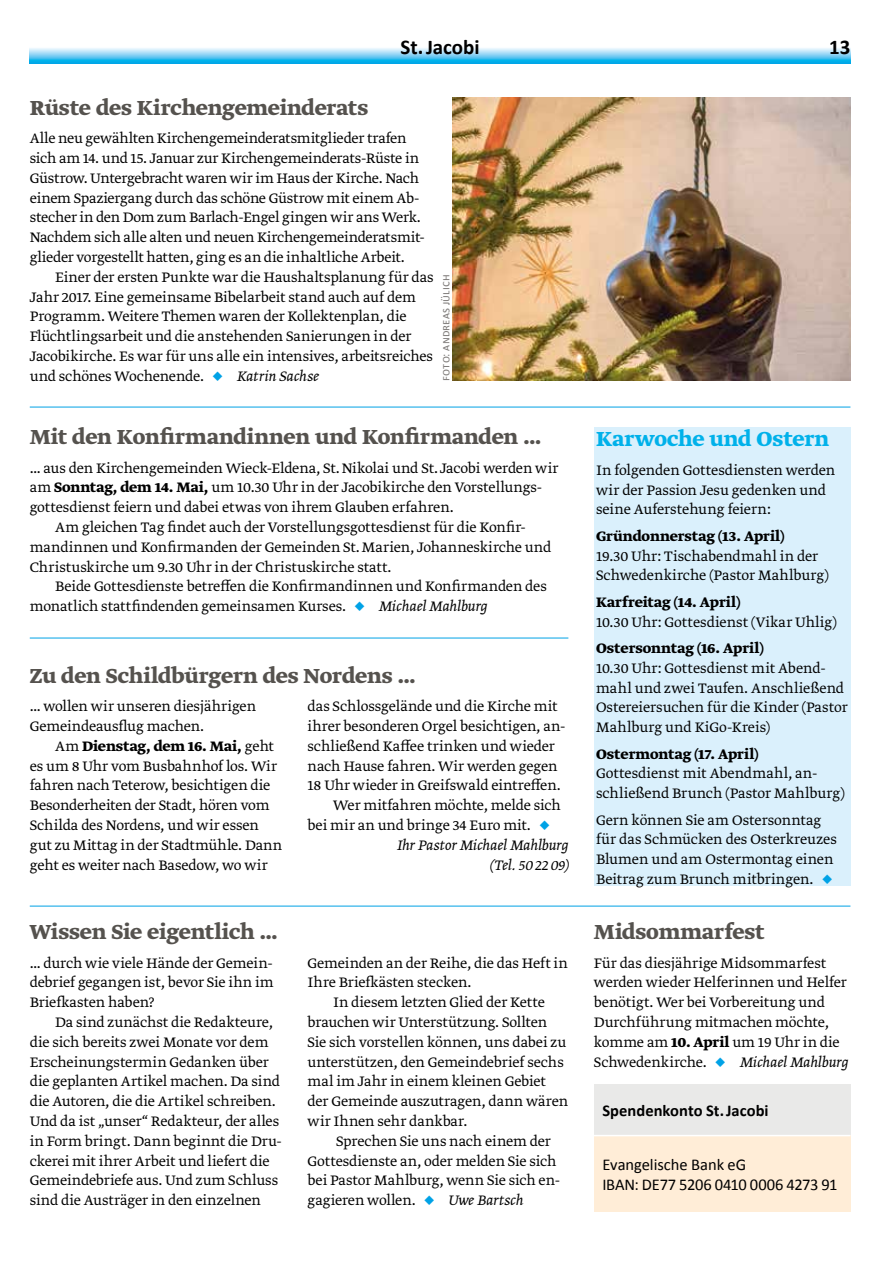
<style>
.page{position:relative;width:893px;height:1263px;background:#fff}
.page>*{position:absolute;margin:0;border:0;box-sizing:border-box;transform-origin:0 0}
.t1{font:700 24px "Greta Text Std";letter-spacing:-.005em;color:#55524e}
.t2{font:700 24px "Greta Text Std";color:#00b1ea}
.t3{font:700 21px "Calibri";letter-spacing:-.005em;color:#000}
.t4{font:16.5px/19.8px "Calibri";letter-spacing:-.005em;color:#000}
.t5{font:700 16.5px "Calibri";color:#000}
.t6{font:300 16.2px/19.8px "Greta Text Std";letter-spacing:-.005em;color:#000}
.t7{font:700 16.2px "Greta Text Std";color:#000}
.t8{font:italic 300 16.2px "Greta Text Std";letter-spacing:-.005em;color:#000}
.t9{font:12px "Calibri";letter-spacing:.01em;color:#7f7c7a}
.s1{color:#00a2e6}
.s2{font-style:italic}
.s3{font-weight:700}
</style>
<div class="page">
<svg style="left:30px;top:48px;width:820px;height:16px;background:#6dccf2"></svg>
<hr style="left:30px;top:407px;width:820px;height:1px;background:#00a2e6">
<div style="left:594px;top:1084px;width:256px;height:51px;background:#e9e9e8"></div>
<div style="left:594px;top:1135px;width:256px;height:77px;background:#ffedd7"></div>
<hr style="left:594px;top:1135px;width:256px;height:1px;background:#fff">
<div style="left:594px;top:427px;width:256px;height:459px;background:#daf0fc"></div>
<hr style="left:30px;top:638px;width:538px;height:1px;background:#00a2e6">
<img style="left:453px;top:98px;width:397px;height:283px">
<hr style="left:30px;top:906px;width:820px;height:1px;background:#00a2e6">
<p class="t3" style="left:401px;top:34px;width:81px">St.Jacobi</p>
<p class="t3" style="left:829px;top:34px;width:23px">13</p>
<h1 class="t1" style="left:30px;top:94px;width:340px">Rüste des Kirchengemeinderats</h1>
<p class="t6" style="left:30px;top:129px;width:396px">Alle neu gewählten Kirchengemeinderatsmitglieder trafen sich am 14. und 15. Januar zur Kirchengemeinderats-Rüste in Güstrow. Untergebracht waren wir im Haus der Kirche. Nach einem Spaziergang durch das schöne Güstrow mit einem Ab&shy;stecher in den Dom zum Barlach-Engel gingen wir ans Werk.<br>Nachdem sich alle alten und neuen Kirchengemeinderatsmit&shy;glieder vorgestellt hatten, ging es an die inhaltliche Arbeit.</p>
<p class="t6" style="left:30px;top:268px;width:405px;text-indent:26px">Einer der ersten Punkte war die Haushaltsplanung für das Jahr 2017. Eine gemeinsame Bibelarbeit stand auch auf dem Programm. Weitere Themen waren der Kollektenplan, die Flüchtlingsarbeit und die anstehenden Sanierungen in der Jacobikirche. Es war für uns alle ein intensives, arbeitsreiches und schönes Wochenende. <span class="s1">◆</span> <span class="s2">Katrin Sachse</span></p>
<p class="t9" style="left:438px;top:381px;width:108px;rotate:-90deg">foto: andreas jülich</p>
<h1 class="t1" style="left:30px;top:423px;width:514px">Mit den Konfirmandinnen und Konfirmanden …</h1>
<p class="t6" style="left:30px;top:459px;width:530px">… aus den Kirchengemeinden Wieck-Eldena, St.Nikolai und St. Jacobi werden wir</p>
<p class="t6" style="left:30px;top:478px;width:514px">am <span class="s3">Sonntag, dem 14. Mai,</span> um 10.30 Uhr in der Jacobikirche den Vorstellungs-</p>
<p class="t6" style="left:30px;top:498px;width:425px">gottesdienst feiern und dabei etwas von ihrem Glauben erfahren.</p>
<p class="t6" style="left:55px;top:518px;width:472px">Am gleichen Tag findet auch der Vorstellungsgottesdienst für die Konfir-</p>
<p class="t6" style="left:30px;top:538px;width:523px">mandinnen und Konfirmanden der Gemeinden St.Marien, Johanneskirche und</p>
<p class="t6" style="left:30px;top:558px;width:363px">Christuskirche um 9.30 Uhr in der Christuskirche statt.</p>
<p class="t6" style="left:55px;top:577px;width:493px">Beide Gottesdienste betreffen die Konfirmandinnen und Konfirmanden des</p>
<p class="t6" style="left:30px;top:597px;width:459px">monatlich stattfindenden gemeinsamen Kurses. <span class="s1">◆</span> <span class="s2">Michael Mahlburg</span></p>
<h1 class="t1" style="left:30px;top:662px;width:388px">Zu den Schildbürgern des Nordens …</h1>
<p class="t6" style="left:30px;top:697px;width:228px">… wollen wir unseren diesjährigen<br>Gemeindeausflug machen.</p>
<p class="t6" style="left:30px;top:737px;width:254px;text-indent:25px">Am <span class="s3">Dienstag, dem 16. Mai,</span> geht es um 8 Uhr vom Busbahnhof los. Wir fahren nach Teterow, besichtigen die Besonderheiten der Stadt, hören vom Schilda des Nordens, und wir essen gut zu Mittag in der Stadtmühle. Dann geht es weiter nach Basedow, wo wir</p>
<p class="t6" style="left:308px;top:697px;width:251px">das Schlossgelände und die Kirche mit</p>
<p class="t6" style="left:308px;top:717px;width:259px">ihrer besonderen Orgel besichtigen, an-</p>
<p class="t6" style="left:308px;top:737px;width:249px">schließend Kaffee trinken und wieder</p>
<p class="t6" style="left:308px;top:757px;width:251px">nach Hause fahren. Wir werden gegen</p>
<p class="t6" style="left:308px;top:776px;width:255px">18 Uhr wieder in Greifswald eintreffen.</p>
<p class="t6" style="left:333px;top:796px;width:229px">Wer mitfahren möchte, melde sich</p>
<p class="t6" style="left:308px;top:816px;width:244px">bei mir an und bringe 34 Euro mit. <span class="s1">◆</span></p>
<p class="t8" style="left:396px;top:836px;width:173px">Ihr Pastor Michael Mahlburg</p>
<p class="t8" style="left:490px;top:855px;width:80px">(Tel. 502209)</p>
<h1 class="t1" style="left:30px;top:918px;width:250px">Wissen Sie eigentlich …</h1>
<p class="t6" style="left:30px;top:954px;width:245px;text-align:justify">… durch wie viele Hände der Gemein&shy;debrief gegangen ist, bevor Sie ihn im Briefkasten haben?</p>
<p class="t6" style="left:30px;top:1013px;width:254px;text-indent:26px">Da sind zunächst die Redakteure, die sich bereits zwei Monate vor dem Erscheinungstermin Gedanken über die geplanten Artikel machen. Da sind die Autoren, die die Artikel schreiben.<br>Und da ist „unser“ Redakteur, der alles in Form bringt. Dann beginnt die Dru&shy;ckerei mit ihrer Arbeit und liefert die Gemeindebriefe aus. Und zum Schluss sind die Austräger in den einzelnen</p>
<p class="t6" style="left:308px;top:954px;width:262px">Gemeinden an der Reihe, die das Heft in<br>Ihre Briefkästen stecken.</p>
<p class="t6" style="left:308px;top:993px;width:262px;text-indent:26px">In diesem letzten Glied der Kette brauchen wir Unterstützung. Sollten Sie sich vorstellen können, uns dabei zu unterstützen, den Gemeindebrief sechs mal im Jahr in einem kleinen Gebiet der Gemeinde auszutragen, dann wären wir Ihnen sehr dankbar.</p>
<p class="t6" style="left:308px;top:1132px;width:254px;text-indent:28px">Sprechen Sie uns nach einem der Gottesdienste an, oder melden Sie sich bei Pastor Mahlburg, wenn Sie sich en&shy;gagieren wollen. <span class="s1">◆</span> <span class="s2">Uwe Bartsch</span></p>
<h1 class="t2" style="left:596px;top:425px;width:234px">Karwoche und Ostern</h1>
<p class="t6" style="left:596px;top:461px;width:241px">In folgenden Gottesdiensten werden wir der Passion Jesu gedenken und seine Auferstehung feiern:</p>
<p class="t7" style="left:596px;top:526px;width:190px">Gründonnerstag (13. April)</p>
<p class="t6" style="left:596px;top:547px;width:234px">19.30 Uhr: Tischabendmahl in der<br>Schwedenkirche (Pastor Mahlburg)</p>
<p class="t7" style="left:596px;top:592px;width:146px">Karfreitag (14. April)</p>
<p class="t6" style="left:596px;top:613px;width:242px">10.30 Uhr: Gottesdienst (Vikar Uhlig)</p>
<p class="t7" style="left:596px;top:638px;width:169px">Ostersonntag (16. April)</p>
<p class="t6" style="left:596px;top:659px;width:253px">10.30 Uhr: Gottesdienst mit Abend&shy;mahl und zwei Taufen. Anschließend Ostereiersuchen für die Kinder (Pastor Mahlburg und KiGo-Kreis)</p>
<p class="t7" style="left:596px;top:744px;width:164px">Ostermontag (17. April)</p>
<p class="t6" style="left:596px;top:764px;width:250px">Gottesdienst mit Abendmahl, an&shy;schließend Brunch (Pastor Mahlburg)</p>
<p class="t6" style="left:596px;top:811px;width:242px">Gern können Sie am Ostersonntag für das Schmücken des Osterkreuzes Blumen und am Ostermontag einen Beitrag zum Brunch mitbringen. <span class="s1">◆</span></p>
<h1 class="t1" style="left:594px;top:918px;width:173px">Midsommarfest</h1>
<p class="t6" style="left:594px;top:954px;width:256px">Für das diesjährige Midsommarfest werden wieder Helferinnen und Helfer benötigt. Wer bei Vorbereitung und Durchführung mitmachen möchte, komme am <span class="s3">10. April</span> um 19 Uhr in die Schwedenkirche. <span class="s1">◆</span> <span class="s2">Michael Mahlburg</span></p>
<p class="t5" style="left:602px;top:1100px;width:168px">Spendenkonto St.Jacobi</p>
<p class="t4" style="left:602px;top:1154px;width:237px">Evangelische Bank eG<br>IBAN: DE77 5206 0410 0006 4273 91</p>
</div>
